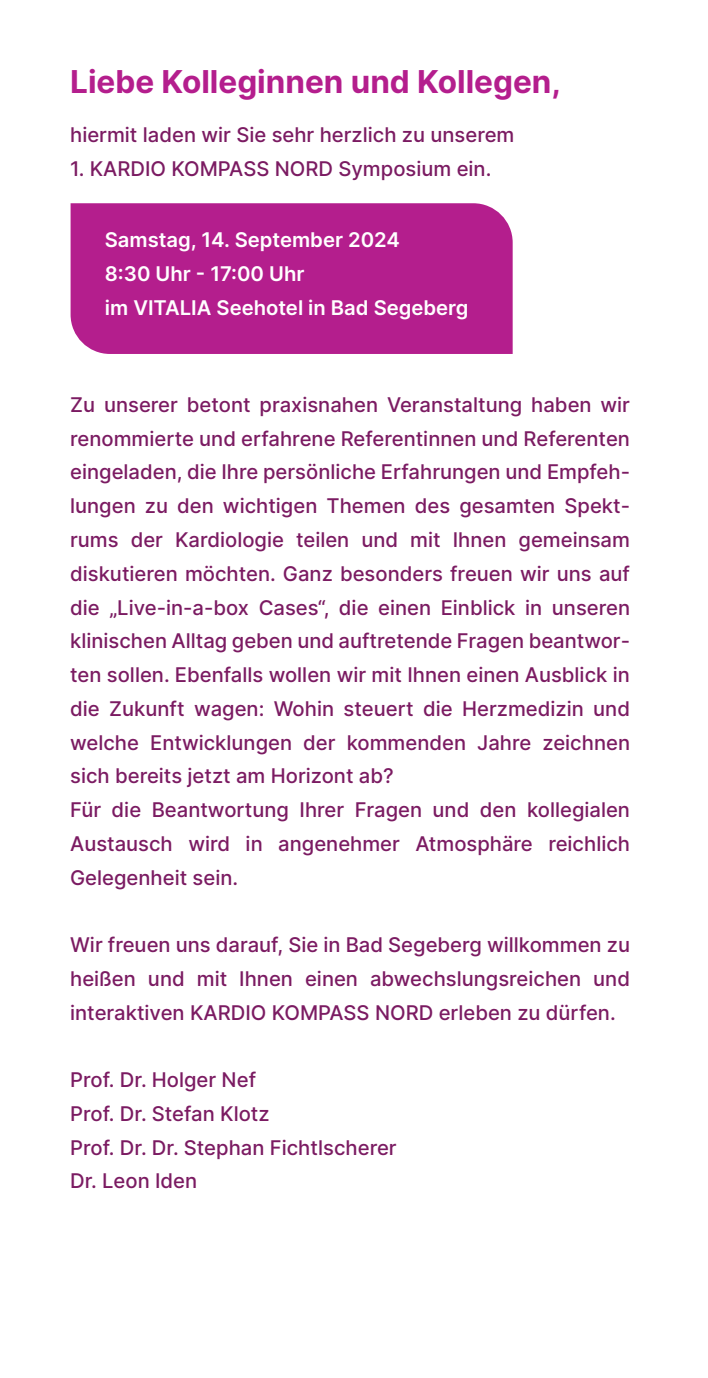
<style>
.page{position:relative;width:708px;height:1378px;background:#fff}
.page>*{position:absolute;margin:0;border:0;box-sizing:border-box;transform-origin:0 0}
.t1{font:700 31.5px "Inter";color:#b41e8d}
.t2{font:500 20.25px/33.8px "Inter";color:#7b1b62}
.t3{font:600 20.25px/33.8px "Inter";color:#fff}
</style>
<div class="page">
<div style="left:71px;top:203px;width:442px;height:151px;background:#b41e8d"></div>
<h1 class="t1" style="left:70px;top:58px;width:492px">Liebe Kolleginnen und Kollegen,</h1>
<p class="t2" style="left:70px;top:117px;width:446px">hiermit laden wir Sie sehr herzlich zu unserem</p>
<p class="t2" style="left:70px;top:151px;width:423px">1. KARDIO KOMPASS NORD Symposium ein.</p>
<p class="t3" style="left:105px;top:222px;width:365px">Samstag, 14. September 2024<br>8:30 Uhr - 17:00 Uhr<br>im VITALIA Seehotel in Bad Segeberg</p>
<p class="t2" style="left:70px;top:387px;width:561px">Zu unserer betont praxisnahen Veranstaltung haben wir renommierte und erfahrene Referentinnen und Referenten eingeladen, die Ihre persönliche Erfahrungen und Empfeh&shy;lungen zu den wichtigen Themen des gesamten Spekt&shy;rums der Kardiologie teilen und mit Ihnen gemeinsam diskutieren möchten. Ganz besonders freuen wir uns auf die „Live-in-a-box Cases“, die einen Einblick in unseren klinischen Alltag geben und auftretende Fragen beantwor&shy;ten sollen. Ebenfalls wollen wir mit Ihnen einen Ausblick in die Zukunft wagen: Wohin steuert die Herzmedizin und welche Entwicklungen der kommenden Jahre zeichnen sich bereits jetzt am Horizont ab?<br>Für die Beantwortung Ihrer Fragen und den kollegialen Austausch wird in angenehmer Atmosphäre reichlich Gelegenheit sein.</p>
<p class="t2" style="left:70px;top:927px;width:561px;text-align:justify">Wir freuen uns darauf, Sie in Bad Segeberg willkommen zu heißen und mit Ihnen einen abwechslungsreichen und interaktiven KARDIO KOMPASS NORD erleben zu dürfen.</p>
<p class="t2" style="left:70px;top:1062px;width:328px">Prof. Dr. Holger Nef<br>Prof. Dr. Stefan Klotz<br>Prof. Dr. Dr. Stephan Fichtlscherer<br>Dr. Leon Iden</p>
</div>
